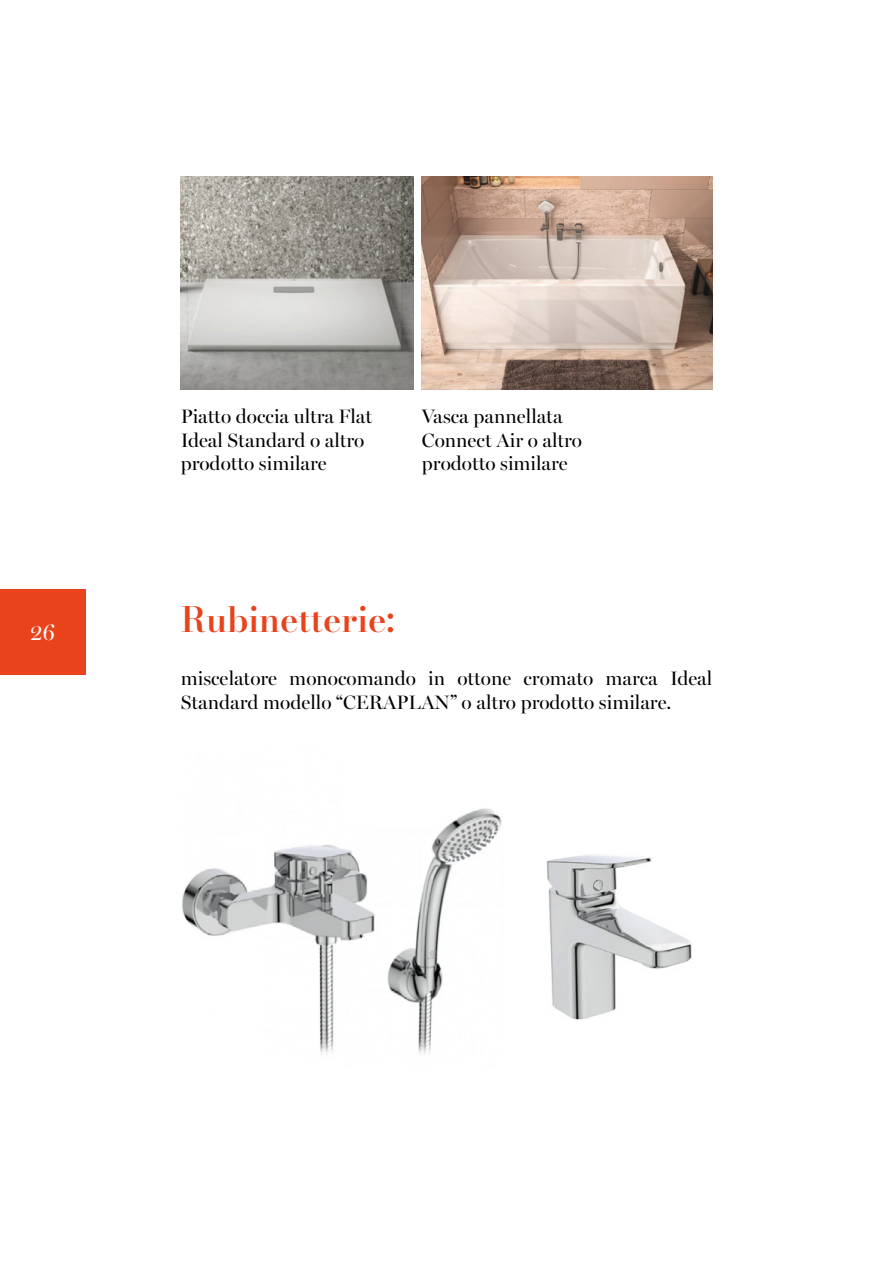
<style>
.page{position:relative;width:893px;height:1263px;background:#fff}
.page>*{position:absolute;margin:0;border:0;box-sizing:border-box;transform-origin:0 0}
.t1{font:600 34.5px "Bodoni Moda 18 pt";color:#e8431b}
.t2{font:22.5px "Miller Banner";color:#fff}
.t3{font:19.5px/23.4px "Miller Banner";color:#000}
</style>
<div class="page">
<img style="left:181px;top:177px;width:232px;height:213px">
<img style="left:422px;top:177px;width:290px;height:213px">
<img style="left:546px;top:855px;width:146px;height:165px">
<img style="left:182px;top:808px;width:320px;height:246px">
<div style="left:0;top:589px;width:85px;height:85px;background:#e8431b"></div>
<p class="t2" style="left:30px;top:619px;width:27px">26</p>
<p class="t3" style="left:181px;top:404px;width:193px">Piatto doccia ultra Flat<br>Ideal Standard o altro prodotto similare</p>
<p class="t3" style="left:422px;top:404px;width:162px">Vasca pannellata<br>Connect Air o altro prodotto similare</p>
<h1 class="t1" style="left:181px;top:596px;width:215px">Rubinetterie:</h1>
<p class="t3" style="left:181px;top:667px;width:533px">miscelatore monocomando in ottone cromato marca Ideal<br>Standard modello “CERAPLAN” o altro prodotto similare.</p>
</div>
